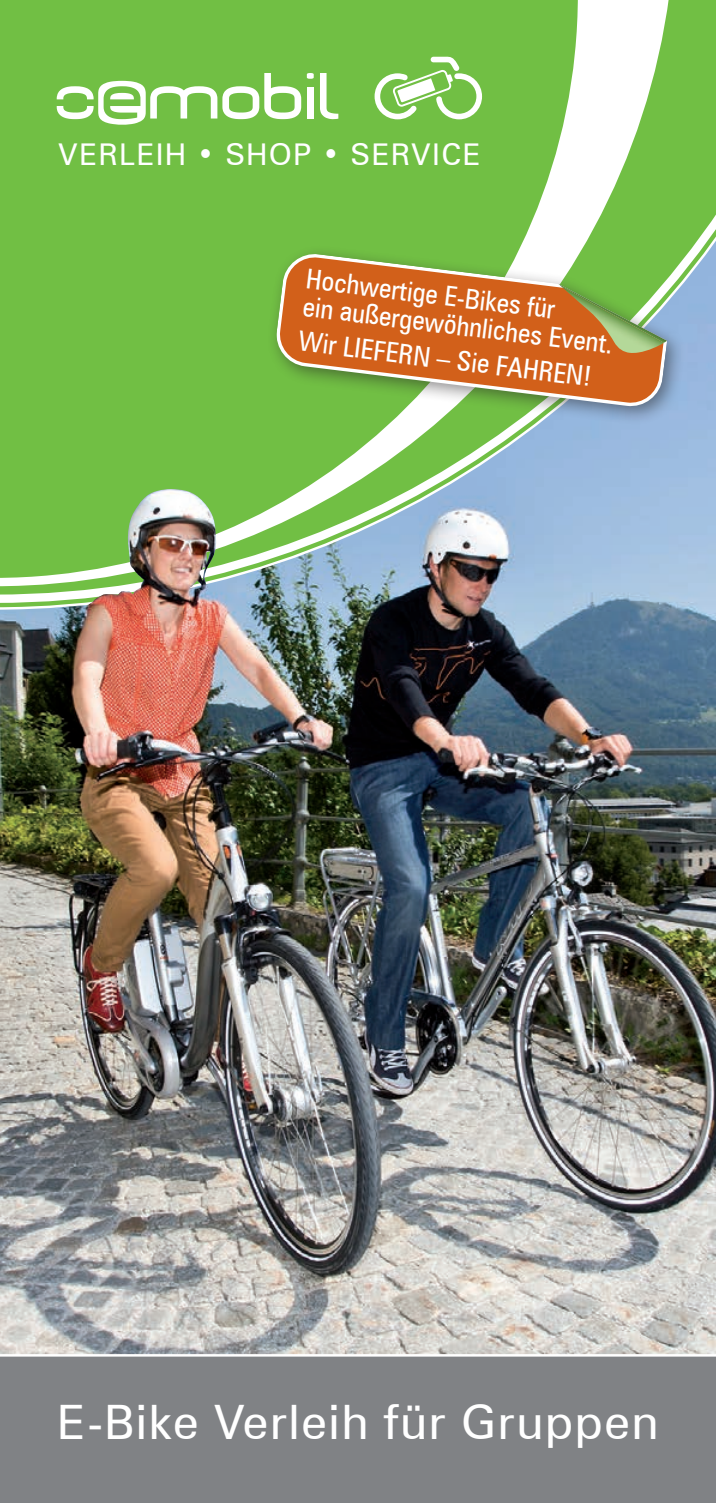
<style>
.page{position:relative;width:716px;height:1503px;background:#fff}
.page>*{position:absolute;margin:0;border:0;box-sizing:border-box;transform-origin:0 0}
.t1{font:47.5px "Zurich BT";letter-spacing:.02em;color:#fff}
.t2{font:30px "Zurich BT";letter-spacing:.04em;color:#fff}
.t3{font:condensed 27.5px/27.5px "Zurich BT";color:#fff}
</style>
<div class="page">
<img style="left:0;top:609px;width:716px;height:745px">
<svg style="left:0;top:0;width:716px;height:594px;background:#8cbc9b"></svg>
<svg style="left:0;top:0;width:669px;height:586px"></svg>
<svg style="left:0;top:0;width:578px;height:578px;background:#7dc15d"></svg>
<svg style="left:374px;top:57px;width:108px;height:62px"></svg>
<svg style="left:307px;top:73px;width:7px;height:6px"></svg>
<div style="left:307px;top:87px;width:6px;height:31px;background:#fff"></div>
<svg style="left:320px;top:73px;width:18px;height:46px"></svg>
<svg style="left:57px;top:73px;width:244px;height:52px"></svg>
<div style="left:267px;top:244px;width:419px;height:182px;background:#231f20;opacity:.5"></div>
<svg style="left:275px;top:252px;width:392px;height:156px;background:#88c071"></svg>
<svg style="left:278px;top:256px;width:385px;height:148px;background:#bf823a"></svg>
<img style="left:558px;top:284px;width:109px;height:59px">
<img style="left:563px;top:288px;width:100px;height:65px">
<div style="left:0;top:1354px;width:716px;height:148px;background:#808285"></div>
<img style="left:84px;top:489px;width:145px;height:134px">
<p class="t2" style="left:58px;top:136px;width:424px">VERLEIH • SHOP • SERVICE</p>
<p class="t3" style="left:308px;top:265px;width:314px;rotate:7deg">Hochwertige E-Bikes für<br>ein außergewöhnliches Event.</p>
<p class="t3" style="left:300px;top:327px;width:296px;rotate:7deg">Wir LIEFERN – Sie FAHREN!</p>
<h1 class="t1" style="left:57px;top:1393px;width:604px">E-Bike Verleih für Gruppen</h1>
</div>
